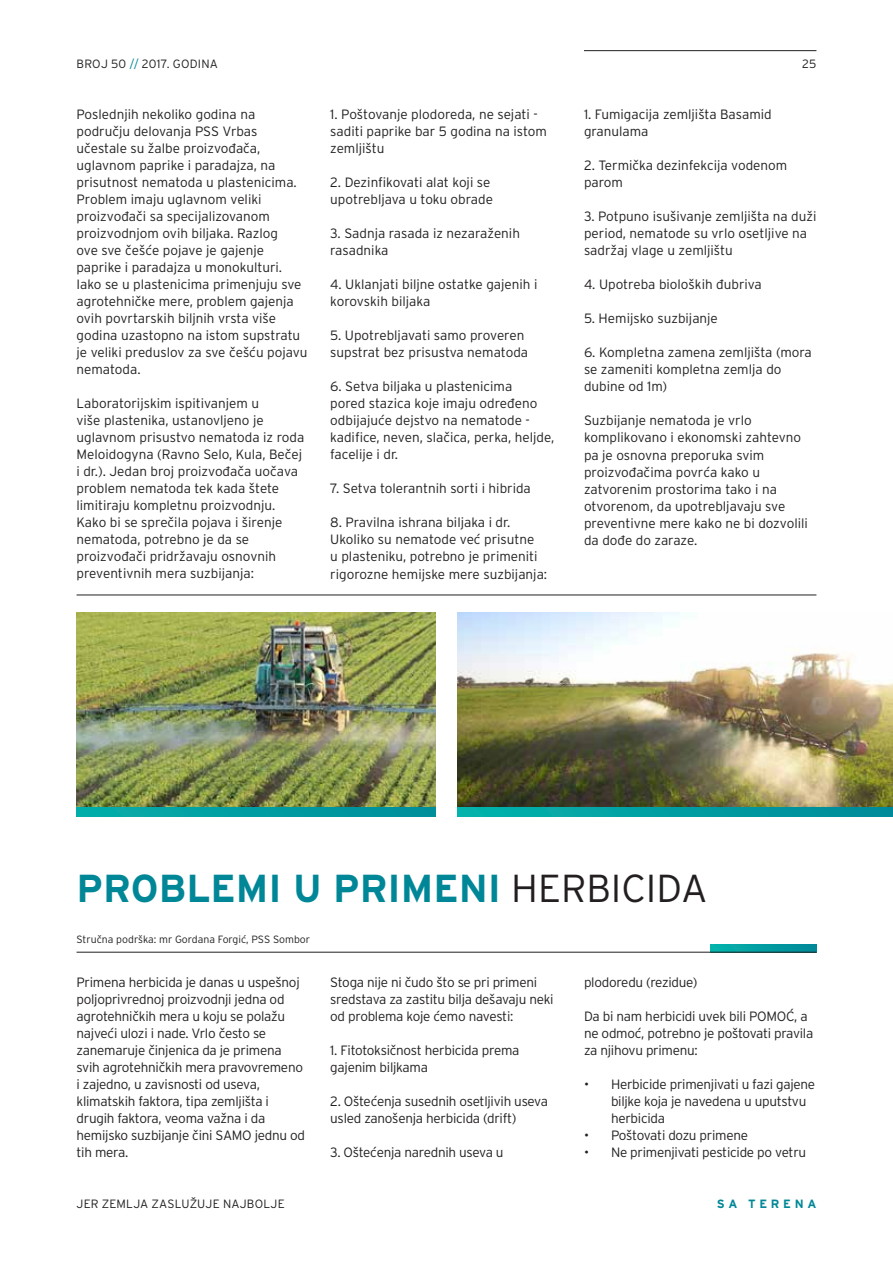
<style>
.page{position:relative;width:893px;height:1263px;background:#fff}
.page>*{position:absolute;margin:0;border:0;box-sizing:border-box;transform-origin:0 0}
.t1{font:700 39px "Interstate Yu";color:#008797}
.t2{font:300 13.5px/17px "Interstate Yu";color:#231f20}
.t3{font:300 13.5px/17px "Interstate Yu";letter-spacing:-.02em;color:#231f20}
.t4{font:300 12px "Interstate Yu";letter-spacing:.02em;color:#231f20}
.t5{font:700 12px "Interstate Yu";letter-spacing:.31em;color:#008797}
.t6{font:300 10.5px "Interstate Yu";color:#231f20}
.s1{color:#008797}
.s2{font-weight:300;color:#231f20}
</style>
<div class="page">
<hr style="left:584px;top:50px;width:232px;height:1px;background:#231f20">
<svg style="left:711px;top:944px;width:105px;height:8px"></svg>
<hr style="left:77px;top:952px;width:739px;height:1px;background:#231f20">
<img style="left:77px;top:612px;width:359px;height:196px">
<img style="left:457px;top:612px;width:436px;height:196px">
<svg style="left:77px;top:808px;width:359px;height:8px;background:#019da2"></svg>
<svg style="left:457px;top:808px;width:436px;height:8px;background:#019ea2"></svg>
<hr style="left:77px;top:595px;width:739px;height:1px;background:#231f20">
<p class="t4" style="left:77px;top:57px;width:143px">BROJ 50 <span class="s1">//</span> 2017. GODINA</p>
<p class="t4" style="left:802px;top:57px;width:16px">25</p>
<p class="t2" style="left:77px;top:106px;width:232px">Poslednjih nekoliko godina na području delovanja PSS Vrbas učestale su žalbe proizvođača, uglavnom paprike i paradajza, na prisutnost nematoda u plastenicima.<br>Problem imaju uglavnom veliki proizvođači sa specijalizovanom proizvodnjom ovih biljaka. Razlog<br>ove sve češće pojave je gajenje paprike i paradajza u monokulturi.<br>Iako se u plastenicima primenjuju sve agrotehničke mere, problem gajenja ovih povrtarskih biljnih vrsta više godina uzastopno na istom supstratu je veliki preduslov za sve češću pojavu nematoda.</p>
<p class="t2" style="left:77px;top:395px;width:229px">Laboratorijskim ispitivanjem u<br>više plastenika, ustanovljeno je uglavnom prisustvo nematoda iz roda Meloidogyna (Ravno Selo, Kula, Bečej i dr.). Jedan broj proizvođača uočava problem nematoda tek kada štete limitiraju kompletnu proizvodnju.<br>Kako bi se sprečila pojava i širenje nematoda, potrebno je da se proizvođači pridržavaju osnovnih preventivnih mera suzbijanja:</p>
<p class="t2" style="left:330px;top:106px;width:218px">1. Poštovanje plodoreda, ne sejati - saditi paprike bar 5 godina na istom zemljištu</p>
<p class="t2" style="left:330px;top:174px;width:164px">2. Dezinfikovati alat koji se upotrebljava u toku obrade</p>
<p class="t2" style="left:330px;top:225px;width:191px">3. Sadnja rasada iz nezaraženih rasadnika</p>
<p class="t2" style="left:330px;top:276px;width:209px">4. Uklanjati biljne ostatke gajenih i korovskih biljaka</p>
<p class="t2" style="left:330px;top:327px;width:199px">5. Upotrebljavati samo proveren supstrat bez prisustva nematoda</p>
<p class="t2" style="left:330px;top:378px;width:226px">6. Setva biljaka u plastenicima<br>pored stazica koje imaju određeno odbijajuće dejstvo na nematode - kadifice, neven, slačica, perka, heljde, facelije i dr.</p>
<p class="t2" style="left:330px;top:480px;width:202px">7. Setva tolerantnih sorti i hibrida</p>
<p class="t2" style="left:330px;top:514px;width:218px">8. Pravilna ishrana biljaka i dr.<br>Ukoliko su nematode već prisutne<br>u plasteniku, potrebno je primeniti rigorozne hemijske mere suzbijanja:</p>
<p class="t2" style="left:584px;top:106px;width:189px">1. Fumigacija zemljišta Basamid granulama</p>
<p class="t2" style="left:584px;top:157px;width:205px">2. Termička dezinfekcija vodenom parom</p>
<p class="t2" style="left:584px;top:208px;width:234px">3. Potpuno isušivanje zemljišta na duži period, nematode su vrlo osetljive na sadržaj vlage u zemljištu</p>
<p class="t2" style="left:584px;top:276px;width:179px">4. Upotreba bioloških đubriva</p>
<p class="t2" style="left:584px;top:310px;width:135px">5. Hemijsko suzbijanje</p>
<p class="t2" style="left:584px;top:344px;width:229px">6. Kompletna zamena zemljišta (mora se zameniti kompletna zemlja do dubine od 1m)</p>
<p class="t2" style="left:584px;top:412px;width:225px">Suzbijanje nematoda je vrlo komplikovano i ekonomski zahtevno pa je osnovna preporuka svim proizvođačima povrća kako u zatvorenim prostorima tako i na otvorenom, da upotrebljavaju sve preventivne mere kako ne bi dozvolili da dođe do zaraze.</p>
<h1 class="t1" style="left:77px;top:866px;width:632px">PROBLEMI U PRIMENI <span class="s2">HERBICIDA</span></h1>
<p class="t6" style="left:77px;top:933px;width:235px">Stručna podrška: mr Gordana Forgić, PSS Sombor</p>
<p class="t3" style="left:77px;top:973px;width:230px">Primena herbicida je danas u uspešnoj poljoprivrednoj proizvodnji jedna od agrotehničkih mera u koju se polažu najveći ulozi i nade. Vrlo često se zanemaruje činjenica da je primena svih agrotehničkih mera pravovremeno i zajedno, u zavisnosti od useva, klimatskih faktora, tipa zemljišta i drugih faktora, veoma važna i da hemijsko suzbijanje čini SAMO jednu od tih mera.</p>
<p class="t3" style="left:330px;top:973px;width:225px">Stoga nije ni čudo što se pri primeni sredstava za zastitu bilja dešavaju neki od problema koje ćemo navesti:</p>
<p class="t3" style="left:330px;top:1041px;width:191px">1. Fitotoksičnost herbicida prema gajenim biljkama</p>
<p class="t3" style="left:330px;top:1092px;width:219px">2. Oštećenja susednih osetljivih useva usled zanošenja herbicida (drift)</p>
<p class="t3" style="left:330px;top:1143px;width:175px">3. Oštećenja narednih useva u</p>
<p class="t3" style="left:584px;top:973px;width:115px">plodoredu (rezidue)</p>
<p class="t3" style="left:584px;top:1007px;width:231px">Da bi nam herbicidi uvek bili POMOĆ, a ne odmoć, potrebno je poštovati pravila za njihovu primenu:</p>
<p class="t3" style="left:611px;top:1075px;width:206px;text-indent:-27px">• Herbicide primenjivati u fazi gajene biljke koja je navedena u uputstvu herbicida</p>
<p class="t3" style="left:584px;top:1126px;width:166px">• Poštovati dozu primene</p>
<p class="t3" style="left:584px;top:1143px;width:224px">• Ne primenjivati pesticide po vetru</p>
<p class="t4" style="left:77px;top:1197px;width:210px">JER ZEMLJA ZASLUŽUJE NAJBOLJE</p>
<p class="t5" style="left:717px;top:1197px;width:101px">SA TERENA</p>
</div>
